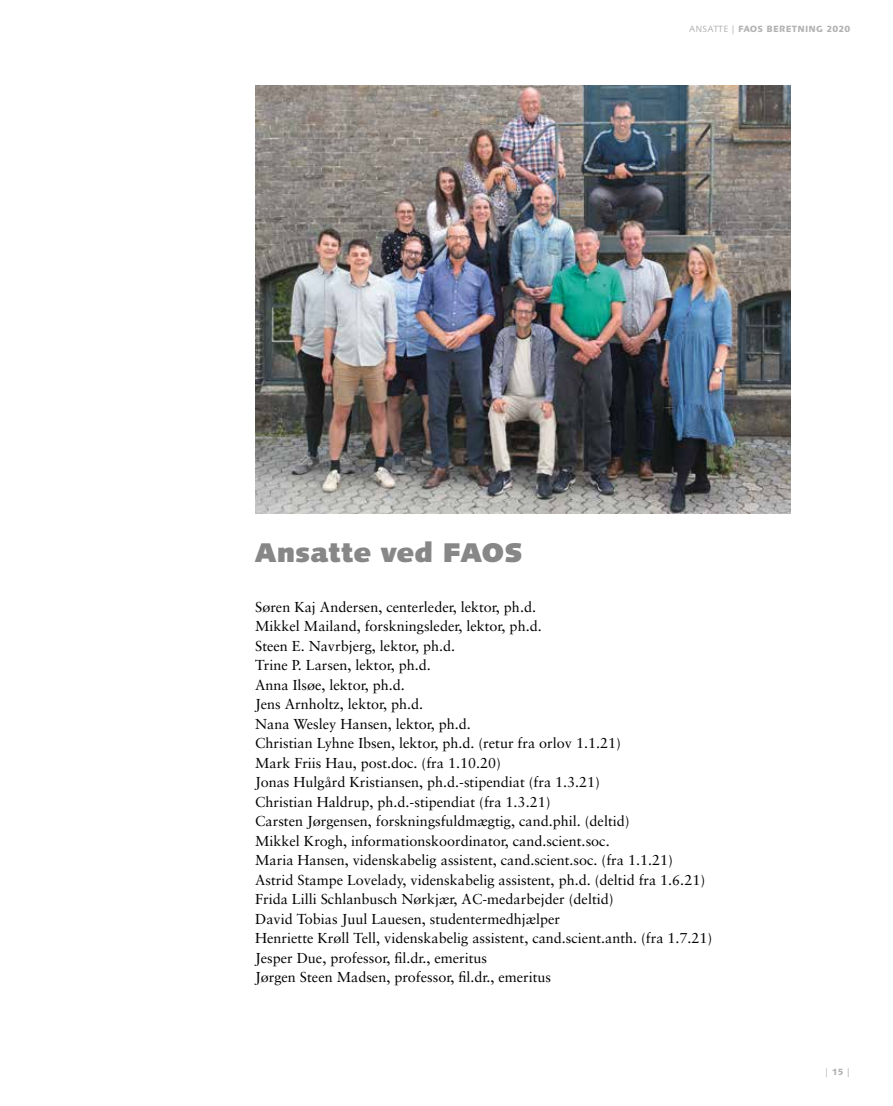
<style>
.page{position:relative;width:893px;height:1106px;background:#fff}
.page>*{position:absolute;margin:0;border:0;box-sizing:border-box;transform-origin:0 0}
.t1{font:900 27px "Linotype Syntax";letter-spacing:-.015em;color:#878787}
.t2{font:14.4px/19.5px "Sabon";color:#000}
.t3{font:800 9px "Linotype Syntax";letter-spacing:.02em;color:#b3b2b2}
.t4{font:9px "Linotype Syntax";color:#b3b2b2}
.s1{font-weight:400}
.s2{font-weight:800}
</style>
<div class="page">
<img style="left:255px;top:85px;width:536px;height:428px">
<p class="t3" style="left:689px;top:24px;width:163px"><span class="s1">ANSATTE |</span> FAOS BERETNING 2020</p>
<h1 class="t1" style="left:255px;top:534px;width:269px">Ansatte ved FAOS</h1>
<p class="t2" style="left:255px;top:597px;width:459px">Søren Kaj Andersen, centerleder, lektor, ph.d.<br>Mikkel Mailand, forskningsleder, lektor, ph.d.<br>Steen E. Navrbjerg, lektor, ph.d.<br>Trine P. Larsen, lektor, ph.d.<br>Anna Ilsøe, lektor, ph.d.<br>Jens Arnholtz, lektor, ph.d.<br>Nana Wesley Hansen, lektor, ph.d.<br>Christian Lyhne Ibsen, lektor, ph.d. (retur fra orlov 1.1.21)<br>Mark Friis Hau, post.doc. (fra 1.10.20)<br>Jonas Hulgård Kristiansen, ph.d.-stipendiat (fra 1.3.21)<br>Christian Haldrup, ph.d.-stipendiat (fra 1.3.21)<br>Carsten Jørgensen, forskningsfuldmægtig, cand.phil. (deltid)<br>Mikkel Krogh, informationskoordinator, cand.scient.soc.<br>Maria Hansen, videnskabelig assistent, cand.scient.soc. (fra 1.1.21)<br>Astrid Stampe Lovelady, videnskabelig assistent, ph.d. (deltid fra 1.6.21)<br>Frida Lilli Schlanbusch Nørkjær, AC-medarbejder (deltid)<br>David Tobias Juul Lauesen, studentermedhjælper<br>Henriette Krøll Tell, videnskabelig assistent, cand.scient.anth. (fra 1.7.21)<br>Jesper Due, professor, fil.dr., emeritus<br>Jørgen Steen Madsen, professor, fil.dr., emeritus</p>
<p class="t4" style="left:825px;top:1066px;width:27px">| <span class="s2">15</span> |</p>
</div>
